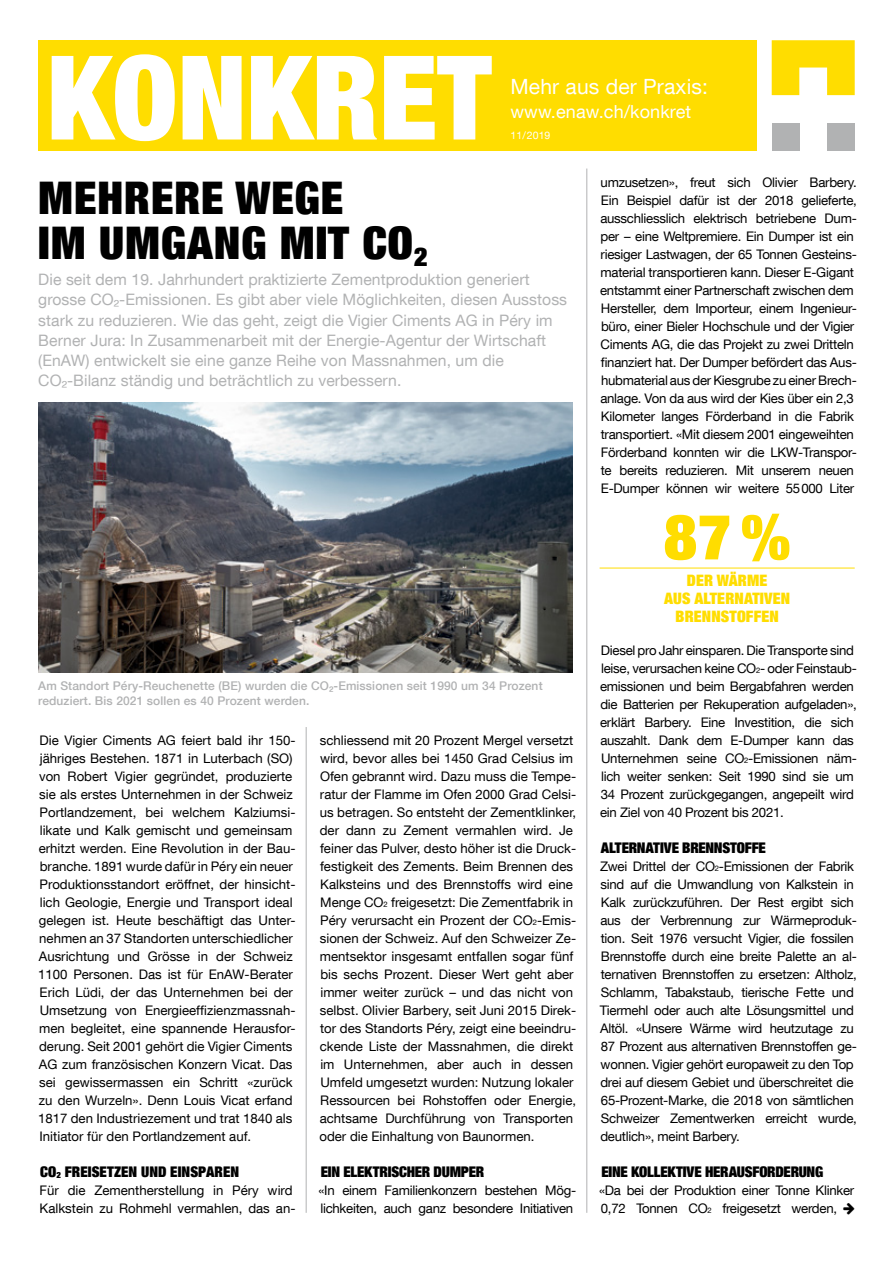
<style>
.page{position:relative;width:893px;height:1263px;background:#fff}
.page>*{position:absolute;margin:0;border:0;box-sizing:border-box;transform-origin:0 0}
.t1{font:900 condensed 117px "Helvetica Neue LT Com";color:#fff}
.t2{font:900 condensed 63px "Helvetica Neue LT Com";color:#fd0}
.t3{font:900 condensed 45px/45px "Helvetica Neue LT Com";letter-spacing:.02em;color:#000}
.t4{font:21px "Helvetica Neue LT Com";letter-spacing:.01em;color:#fff}
.t5{font:18px "Helvetica Neue LT Com";letter-spacing:.01em;color:#fff}
.t6{font:15.75px/20.2px "Helvetica Neue LT Com";letter-spacing:.005em;color:#b1b2b3}
.t7{font:900 condensed 15.75px/18px "Helvetica Neue LT Com";letter-spacing:.01em;color:#fd0;text-align:center}
.t8{font:900 condensed 14.7px "Helvetica Neue LT Com";letter-spacing:-.015em;color:#000}
.t9{font:900 condensed 14.7px "Helvetica Neue LT Com";letter-spacing:.005em;color:#000}
.t10{font:13.2px/18px "Helvetica Neue LT Com";letter-spacing:-.02em;color:#000}
.t11{font:13.2px/18px "Helvetica Neue LT Com";color:#000}
.t12{font:500 12px/15px "Helvetica Neue LT Com";letter-spacing:.01em;color:#b1b2b3}
.t13{font:10.5px "Helvetica Neue LT Com";letter-spacing:.015em;color:#fff}
.s1{font-size:8.55px}
.s2{font-size:7.65px}
</style>
<div class="page">
<hr style="left:600px;top:568px;width:255px;height:1px;background:#fd0">
<div style="left:38px;top:40px;width:719px;height:111px;background:#fd0"></div>
<svg style="left:772px;top:40px;width:83px;height:55px"></svg>
<div style="left:772px;top:123px;width:27px;height:28px;background:#b1b2b3"></div>
<div style="left:827px;top:123px;width:28px;height:28px;background:#b1b2b3"></div>
<hr style="left:306px;top:727px;width:1px;height:486px;background:#b1b2b3">
<hr style="left:586px;top:169px;width:1px;height:1044px;background:#b1b2b3">
<img style="left:38px;top:403px;width:535px;height:270px">
<h1 class="t1" style="left:47px;top:28px;width:446px">KONKRET</h1>
<h3 class="t4" style="left:510px;top:74px;width:199px">Mehr aus der Praxis:</h3>
<h3 class="t5" style="left:510px;top:101px;width:182px">www.enaw.ch/konkret</h3>
<p class="t13" style="left:510px;top:129px;width:41px">11/2019</p>
<h3 class="t3" style="left:38px;top:175px;width:391px">MEHRERE WEGE<br>IM UMGANG MIT CO<sub>2</sub></h3>
<p class="t6" style="left:38px;top:269px;width:530px">Die seit dem 19. Jahrhundert praktizierte Zementproduktion generiert grosse CO²-Emissionen. Es gibt aber viele Möglichkeiten, diesen Ausstoss stark zu reduzieren. Wie das geht, zeigt die Vigier Ciments AG in Péry im Berner Jura: In Zusammenarbeit mit der Energie-Agentur der Wirtschaft (EnAW) entwickelt sie eine ganze Reihe von Massnahmen, um die CO²-Bilanz ständig und beträchtlich zu verbessern.</p>
<p class="t12" style="left:38px;top:678px;width:506px">Am Standort Péry-Reuchenette (BE) wurden die CO²-Emissionen seit 1990 um 34 Prozent reduziert. Bis 2021 sollen es 40 Prozent werden.</p>
<p class="t11" style="left:38px;top:731px;width:259px">Die Vigier Ciments AG feiert bald ihr 150- jähriges Bestehen. 1871 in Luterbach (SO) von Robert Vigier gegründet, produzierte sie als erstes Unternehmen in der Schweiz Portlandzement, bei welchem Kalziumsi&shy;likate und Kalk gemischt und gemeinsam erhitzt werden. Eine Revolution in der Bau&shy;branche. 1891 wurde dafür in Péry ein neuer Produktionsstandort eröffnet, der hinsicht&shy;lich Geologie, Energie und Transport ideal gelegen ist. Heute beschäftigt das Unter&shy;nehmen an 37 Standorten unterschiedlicher Ausrichtung und Grösse in der Schweiz 1100 Personen. Das ist für EnAW-Berater Erich Lüdi, der das Unternehmen bei der Umsetzung von Energieeffizienzmassnah&shy;men begleitet, eine spannende Herausfor&shy;derung. Seit 2001 gehört die Vigier Ciments AG zum französischen Konzern Vicat. Das sei gewissermassen ein Schritt «zurück zu den Wurzeln». Denn Louis Vicat erfand 1817 den Industriezement und trat 1840 als Initiator für den Portlandzement auf.</p>
<p class="t9" style="left:40px;top:1162px;width:201px">CO<span class="s1">2</span> FREISETZEN UND EINSPAREN</p>
<p class="t11" style="left:40px;top:1181px;width:257px">Für die Zementherstellung in Péry wird<br>Kalkstein zu Rohmehl vermahlen, das an-</p>
<p class="t11" style="left:319px;top:731px;width:258px">schliessend mit 20 Prozent Mergel versetzt wird, bevor alles bei 1450 Grad Celsius im Ofen gebrannt wird. Dazu muss die Tempe&shy;ratur der Flamme im Ofen 2000 Grad Celsi&shy;us betragen. So entsteht der Zementklinker, der dann zu Zement vermahlen wird. Je feiner das Pulver, desto höher ist die Druck&shy;festigkeit des Zements. Beim Brennen des Kalksteins und des Brennstoffs wird eine Menge CO<span class="s2">2</span> freigesetzt: Die Zementfabrik in Péry verursacht ein Prozent der CO<span class="s2">2</span>-Emis&shy;sionen der Schweiz. Auf den Schweizer Ze&shy;mentsektor insgesamt entfallen sogar fünf bis sechs Prozent. Dieser Wert geht aber immer weiter zurück – und das nicht von selbst. Olivier Barbery, seit Juni 2015 Direk&shy;tor des Standorts Péry, zeigt eine beeindru&shy;ckende Liste der Massnahmen, die direkt im Unternehmen, aber auch in dessen Umfeld umgesetzt wurden: Nutzung lokaler Ressourcen bei Rohstoffen oder Energie, achtsame Durchführung von Transporten oder die Einhaltung von Baunormen.</p>
<p class="t8" style="left:321px;top:1162px;width:165px">EIN ELEKTRISCHER DUMPER</p>
<p class="t10" style="left:318px;top:1181px;width:259px">«In einem Familienkonzern bestehen Mög&shy;lichkeiten, auch ganz besondere Initiativen</p>
<p class="t10" style="left:600px;top:173px;width:258px">umzusetzen», freut sich Olivier Barbery.<br>Ein Beispiel dafür ist der 2018 gelieferte, ausschliesslich elektrisch betriebene Dum&shy;per – eine Weltpremiere. Ein Dumper ist ein riesiger Lastwagen, der 65 Tonnen Gesteins&shy;material transportieren kann. Dieser E-Gigant entstammt einer Partnerschaft zwischen dem Hersteller, dem Importeur, einem Ingenieur&shy;büro, einer Bieler Hochschule und der Vigier Ciments AG, die das Projekt zu zwei Dritteln finanziert hat. Der Dumper befördert das Aus&shy;hubmaterial aus der Kiesgrube zu einer Brech&shy;anlage. Von da aus wird der Kies über ein 2,3<br>Kilometer langes Förderband in die Fabrik transportiert. «Mit diesem 2001 eingeweihten Förderband konnten wir die LKW-Transpor&shy;te bereits reduzieren. Mit unserem neuen E-Dumper können wir weitere 55000 Liter</p>
<h2 class="t2" style="left:664px;top:497px;width:128px">87%</h2>
<p class="t7" style="left:664px;top:571px;width:127px">DER WÄRME<br>AUS ALTERNATIVEN<br>BRENNSTOFFEN</p>
<p class="t10" style="left:600px;top:641px;width:258px">Diesel pro Jahr einsparen. Die Transporte sind leise, verursachen keine CO<span class="s2">2</span>- oder Feinstaub&shy;emissionen und beim Bergabfahren werden die Batterien per Rekuperation aufgeladen», erklärt Barbery. Eine Investition, die sich auszahlt. Dank dem E-Dumper kann das Unternehmen seine CO<span class="s2">2</span>-Emissionen näm&shy;lich weiter senken: Seit 1990 sind sie um 34 Prozent zurückgegangen, angepeilt wird ein Ziel von 40 Prozent bis 2021.</p>
<p class="t8" style="left:601px;top:838px;width:167px">ALTERNATIVE BRENNSTOFFE</p>
<p class="t10" style="left:600px;top:857px;width:259px">Zwei Drittel der CO<span class="s2">2</span>-Emissionen der Fabrik sind auf die Umwandlung von Kalkstein in Kalk zurückzuführen. Der Rest ergibt sich aus der Verbrennung zur Wärmeproduk&shy;tion. Seit 1976 versucht Vigier, die fossilen Brennstoffe durch eine breite Palette an al&shy;ternativen Brennstoffen zu ersetzen: Altholz, Schlamm, Tabakstaub, tierische Fette und Tiermehl oder auch alte Lösungsmittel und Altöl. «Unsere Wärme wird heutzutage zu 87 Prozent aus alternativen Brennstoffen ge&shy;wonnen. Vigier gehört europaweit zu den Top drei auf diesem Gebiet und überschreitet die 65-Prozent-Marke, die 2018 von sämtlichen Schweizer Zementwerken erreicht wurde, deutlich», meint Barbery.</p>
<p class="t8" style="left:601px;top:1162px;width:223px">EINE KOLLEKTIVE HERAUSFORDERUNG</p>
<p class="t10" style="left:599px;top:1181px;width:257px">«Da bei der Produktion einer Tonne Klinker<br>0,72 Tonnen CO<span class="s2">2</span> freigesetzt werden,</p>
</div>
